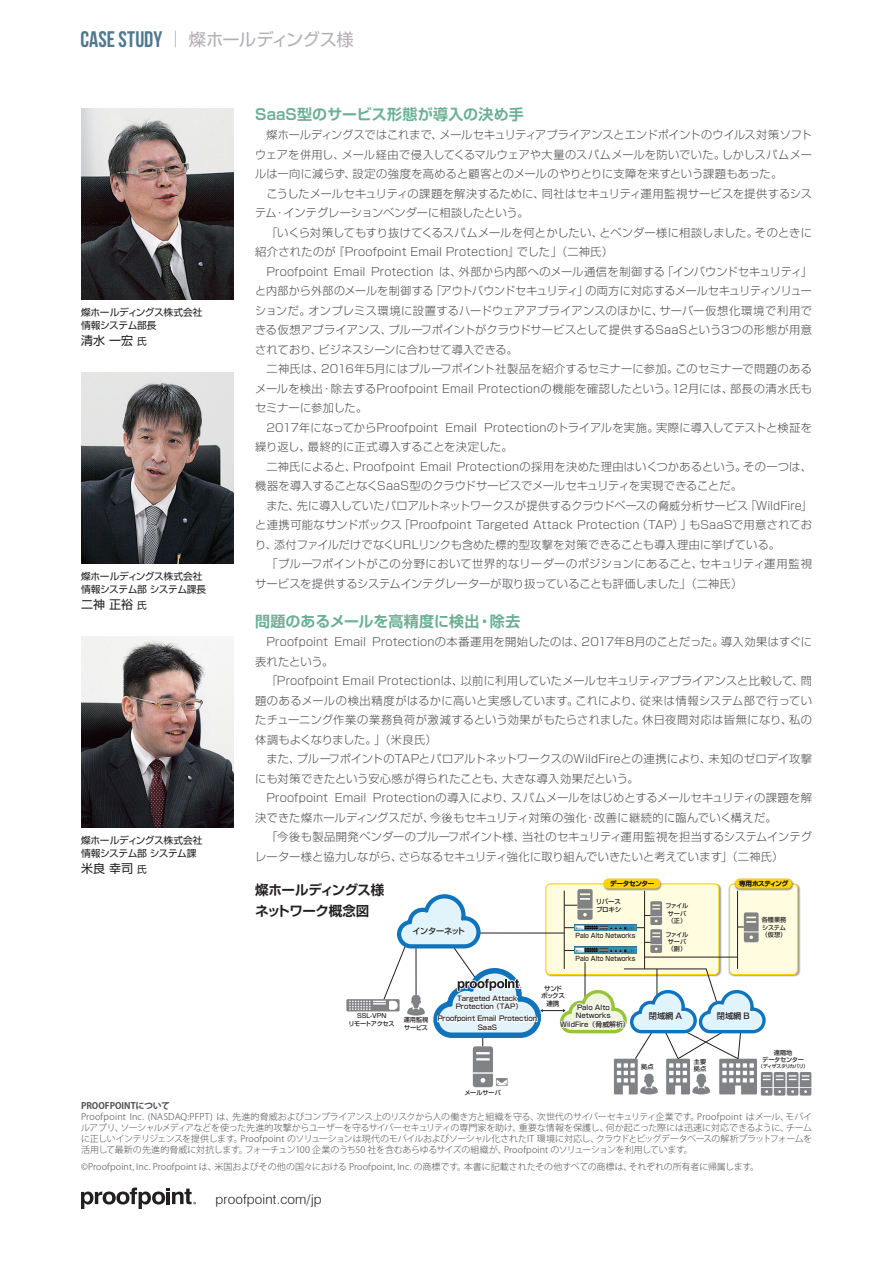
<style>
.page{position:relative;width:893px;height:1263px;background:#fff}
.page>*{position:absolute;margin:0;border:0;box-sizing:border-box;transform-origin:0 0}
.t1{font:17.25px "Shin Go Pro";letter-spacing:-.04em;color:#b3b0b5}
.t2{font:700 15px "Shin Go Pro De";letter-spacing:.005em;color:#6baf94}
.t3{font:700 13.5px/21px "Shin Go Pro De";letter-spacing:-.02em;color:#231f20}
.t4{font:300 13.5px "Swiss 721 BT";letter-spacing:.01em;color:#231f20}
.t5{font:12px "Shin Go Pro";color:#231f20}
.t6{font:300 11.25px/19.5px "Shin Go Pro";letter-spacing:.01em;color:#505056}
.t7{font:9.75px/13.5px "Shin Go Pro";letter-spacing:-.03em;color:#231f20}
.t8{font:300 9px/10.8px "Koz Go Pro";color:#505056;text-align:justify}
.t9{font:700 9px "Koz Go Pro";color:#505056}
.t10{font:500 8.25px "Shin Go Pro";letter-spacing:-.02em;color:#231f20}
.t11{font:500 8.25px "Shin Go Pro";letter-spacing:-.055em;color:#231f20}
.t12{font:500 6.9px/8.2px "Shin Go Pro";color:#231f20;text-align:center}
.t13{font:500 6.6px "Shin Go Pro";color:#231f20;scale:.9 1}
.t14{font:500 6.6px/7.4px "Shin Go Pro";letter-spacing:-.105em;color:#231f20;text-align:center}
.t15{font:500 6.6px/8.2px "Shin Go Pro";letter-spacing:-.04em;color:#231f20}
.t16{font:500 6.6px "Shin Go Pro";letter-spacing:-.055em;color:#231f20}
.t17{font:500 6.6px "Shin Go Pro";letter-spacing:-.035em;color:#231f20}
.t18{font:500 6.15px/7.4px "Shin Go Pro";letter-spacing:-.01em;color:#231f20}
.t19{font:500 6.15px/7.4px "Shin Go Pro";letter-spacing:-.045em;color:#231f20;text-align:center}
.t20{font:500 6.15px/7.4px "Shin Go Pro";letter-spacing:-.03em;color:#231f20;text-align:center}
.t21{font:500 4.95px "Shin Go Pro";letter-spacing:-.105em;color:#231f20}
.s1{font-family:"Bebas Neue";font-weight:700;font-size:22.5px;color:#50788e}
.s2{font-family:"Bebas Neue";font-size:22.5px}
.s3{font-size:9.75px}
</style>
<div class="page">
<svg style="left:81px;top:1187px;width:115px;height:22px"></svg>
<div style="left:546px;top:884px;width:173px;height:90px;background:#fffce0;border-radius:5px"></div>
<img style="left:602px;top:878px;width:61px;height:11px">
<div style="left:604px;top:878px;width:56px;height:10px;background:#fed304;border-radius:5px"></div>
<img style="left:734px;top:878px;width:61px;height:11px">
<div style="left:735px;top:878px;width:57px;height:10px;background:#fed304;border-radius:5px"></div>
<svg style="left:346px;top:889px;width:465px;height:206px"></svg>
<img style="left:81px;top:636px;width:153px;height:192px">
<img style="left:81px;top:108px;width:153px;height:191px">
<img style="left:81px;top:372px;width:153px;height:191px">
<h1 class="t1" style="left:80px;top:25px;width:275px"><span class="s1">CASE STUDY</span> <span class="s2">|</span> 燦ホールディングス様</h1>
<p class="t7" style="left:81px;top:304px;width:123px">燦ホールディングス株式会社情報システム部長</p>
<p class="t5" style="left:81px;top:330px;width:67px">清水 一宏<span class="s3">氏</span></p>
<p class="t7" style="left:81px;top:568px;width:127px">燦ホールディングス株式会社情報システム部 システム課長</p>
<p class="t5" style="left:81px;top:594px;width:67px">二神 正裕<span class="s3">氏</span></p>
<p class="t7" style="left:81px;top:832px;width:123px">燦ホールディングス株式会社情報システム部 システム課</p>
<p class="t5" style="left:81px;top:858px;width:67px">米良 幸司<span class="s3">氏</span></p>
<h2 class="t2" style="left:255px;top:102px;width:270px">SaaS型のサービス形態が導入の決め手</h2>
<p class="t6" style="left:255px;top:124px;width:558px;text-indent:11px">燦ホールディングスではこれまで、メールセキュリティアプライアンスとエンドポイントのウイルス対策ソフトウェアを併用し、メール経由で侵入してくるマルウェアや大量のスパムメールを防いでいた。しかしスパムメールは一向に減らず、設定の強度を高めると顧客とのメールのやりとりに支障を来すという課題もあった。<br>　こうしたメールセキュリティの課題を解決するために、同社はセキュリティ運用監視サービスを提供するシステム・インテグレーションベンダーに相談したという。<br>　「いくら対策してもすり抜けてくるスパムメールを何とかしたい、とベンダー様に相談しました。そのときに紹介されたのが『Proofpoint Email Protection』でした」（二神氏）<br>　Proofpoint Email Protection は、外部から内部へのメール通信を制御する「インバウンドセキュリティ」と内部から外部のメールを制御する「アウトバウンドセキュリティ」の両方に対応するメールセキュリティソリューションだ。オンプレミス環境に設置するハードウェアアプライアンスのほかに、サーバー仮想化環境で利用できる仮想アプライアンス、プルーフポイントがクラウドサービスとして提供するSaaSという3つの形態が用意されており、ビジネスシーンに合わせて導入できる。<br>　二神氏は、2016年5月にはプルーフポイント社製品を紹介するセミナーに参加。このセミナーで問題のあるメールを検出・除去するProofpoint Email Protectionの機能を確認したという。12月には、部長の清水氏もセミナーに参加した。<br>　2017年になってからProofpoint Email Protectionのトライアルを実施。実際に導入してテストと検証を繰り返し、最終的に正式導入することを決定した。<br>　二神氏によると、Proofpoint Email Protectionの採用を決めた理由はいくつかあるという。その一つは、機器を導入することなくSaaS型のクラウドサービスでメールセキュリティを実現できることだ。</p>
<p class="t6" style="left:255px;top:494px;width:558px;text-indent:11px">また、先に導入していたパロアルトネットワークスが提供するクラウドベースの脅威分析サービス「WildFire」と連携可能なサンドボックス「Proofpoint Targeted Attack Protection（TAP）」もSaaSで用意されており、添付ファイルだけでなくURLリンクも含めた標的型攻撃を対策できることも導入理由に挙げている。<br>　「プルーフポイントがこの分野において世界的なリーダーのポジションにあること、セキュリティ運用監視サービスを提供するシステムインテグレーターが取り扱っていることも評価しました」（二神氏）</p>
<h2 class="t2" style="left:255px;top:609px;width:267px">問題のあるメールを高精度に検出・除去</h2>
<p class="t6" style="left:255px;top:631px;width:558px">　Proofpoint Email Protectionの本番運用を開始したのは、2017年8月のことだった。導入効果はすぐに表れたという。<br>　「Proofpoint Email Protectionは、以前に利用していたメールセキュリティアプライアンスと比較して、問題のあるメールの検出精度がはるかに高いと実感しています。これにより、従来は情報システム部で行っていたチューニング作業の業務負荷が激減するという効果がもたらされました。休日夜間対応は皆無になり、私の体調もよくなりました。」（米良氏）<br>　また、プルーフポイントのTAPとパロアルトネットワークスのWildFireとの連携により、未知のゼロデイ攻撃にも対策できたという安心感が得られたことも、大きな導入効果だという。<br>　Proofpoint Email Protectionの導入により、スパムメールをはじめとするメールセキュリティの課題を解決できた燦ホールディングスだが、今後もセキュリティ対策の強化・改善に継続的に臨んでいく構えだ。<br>　「今後も製品開発ベンダーのプルーフポイント様、当社のセキュリティ運用監視を担当するシステムインテグレーター様と協力しながら、さらなるセキュリティ強化に取り組んでいきたいと考えています」（二神氏）</p>
<p class="t3" style="left:255px;top:878px;width:131px">燦ホールディングス様ネットワーク概念図</p>
<p class="t11" style="left:413px;top:924px;width:54px">インターネット</p>
<p class="t17" style="left:610px;top:878px;width:46px">データセンター</p>
<p class="t16" style="left:739px;top:878px;width:51px">専用ホスティング</p>
<p class="t15" style="left:596px;top:897px;width:27px">リバースプロキシ</p>
<p class="t18" style="left:665px;top:902px;width:24px;text-align:center">ファイルサーバ（正）</p>
<p class="t18" style="left:762px;top:915px;width:26px">各種業務システム</p>
<p class="t18" style="left:665px;top:930px;width:24px">ファイル</p>
<p class="t18" style="left:762px;top:930px;width:26px">（仮想）</p>
<p class="t18" style="left:668px;top:937px;width:20px">サーバ（副）</p>
<p class="t13" style="left:576px;top:930px;width:68px">Palo Alto Networks</p>
<p class="t13" style="left:576px;top:953px;width:68px">Palo Alto Networks</p>
<p class="t19" style="left:349px;top:1012px;width:47px">SSL-VPN<br>リモートアクセス</p>
<p class="t14" style="left:541px;top:984px;width:25px">サンドボックス連携</p>
<p class="t12" style="left:456px;top:993px;width:68px;text-align:left">Targeted Attack<br>Protection （TAP）</p>
<p class="t12" style="left:437px;top:1014px;width:101px">Proofpoint Email Protection<br>SaaS</p>
<p class="t12" style="left:560px;top:1002px;width:71px;line-height:8.9px">Palo Alto<br>Networks<br>WildFire（脅威解析）</p>
<p class="t18" style="left:404px;top:1015px;width:26px">運用監視</p>
<p class="t10" style="left:649px;top:1009px;width:35px">閉域網 A</p>
<p class="t10" style="left:717px;top:1009px;width:34px">閉域網 B</p>
<p class="t18" style="left:404px;top:1023px;width:25px">サービス</p>
<p class="t18" style="left:464px;top:1088px;width:38px">メールサーバ</p>
<p class="t18" style="left:641px;top:1062px;width:14px">拠点</p>
<p class="t18" style="left:694px;top:1057px;width:14px">主要拠点</p>
<p class="t20" style="left:762px;top:1048px;width:43px">遠隔地<br>データセンター</p>
<p class="t21" style="left:758px;top:1062px;width:51px">（ディザスタリカバリ）</p>
<p class="t9" style="left:81px;top:1100px;width:91px">PROOFPOINTについて</p>
<p class="t8" style="left:81px;top:1111px;width:733px">Proofpoint Inc. (NASDAQ:PFPT) は、先進的脅威およびコンプライアンス上のリスクから人の働き方と組織を守る、次世代のサイバーセキュリティ企業です。Proofpoint はメール、モバイルアプリ、ソーシャルメディアなどを使った先進的攻撃からユーザーを守るサイバーセキュリティの専門家を助け、重要な情報を保護し、何か起こった際には迅速に対応できるように、チームに正しいインテリジェンスを提供します。Proofpoint のソリューションは現代のモバイルおよびソーシャル化されたIT 環境に対応し、クラウドとビッグデータベースの解析プラットフォームを活用して最新の先進的脅威に対抗します。フォーチュン100 企業のうち50 社を含むあらゆるサイズの組織が、Proofpoint のソリューションを利用しています。</p>
<p class="t4" style="left:216px;top:1191px;width:107px">proofpoint.com/jp</p>
<p class="t8" style="left:81px;top:1161px;width:680px">©Proofpoint, Inc. Proofpoint は、米国およびその他の国々における Proofpoint, Inc. の商標です。本書に記載されたその他すべての商標は、それぞれの所有者に帰属します。</p>
</div>
